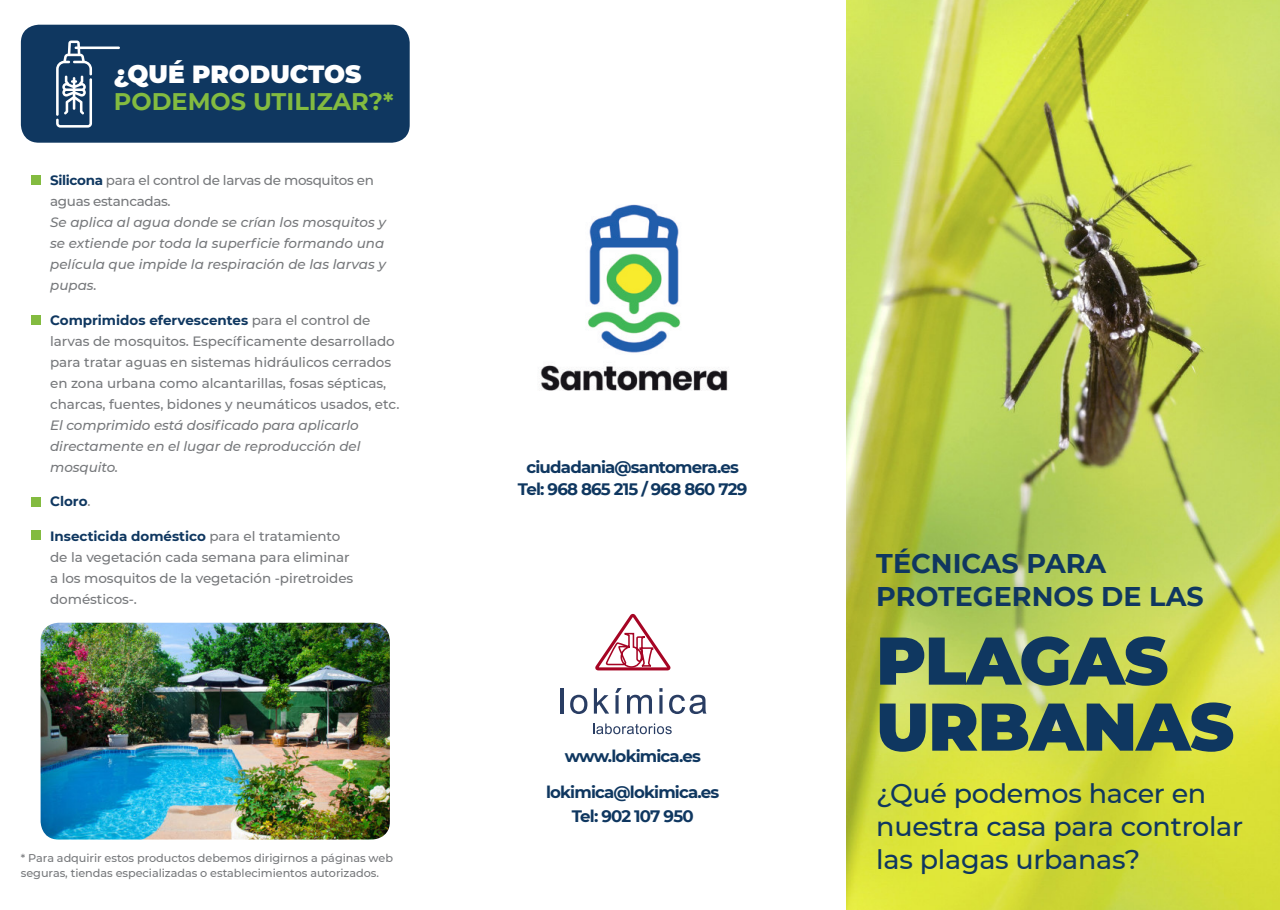
<style>
.page{position:relative;width:1280px;height:910px;background:#fff}
.page>*{position:absolute;margin:0;border:0;box-sizing:border-box;transform-origin:0 0}
.t1{font:900 67.35px "Montserrat";letter-spacing:-.01em;color:#0f3760}
.t2{font:500 27px/33px "Montserrat";letter-spacing:-.01em;color:#0f3760}
.t3{font:700 27px/33px "Montserrat";color:#0f3760}
.t4{font:900 24.75px "Montserrat";color:#fff}
.t5{font:700 24px "Montserrat";color:#83bb40}
.t6{font:700 16.65px/22px "Montserrat";letter-spacing:-.05em;color:#0f3760;text-align:center}
.t7{font:500 13.5px/21px "Montserrat";letter-spacing:-.005em;color:#76787b}
.t8{font:italic 500 13.5px/21px "Montserrat";color:#76787b}
.t9{font:500 13.5px/21px "Montserrat";letter-spacing:-.025em;color:#76787b}
.t10{font:700 13.5px "Montserrat";color:#0f3760}
.t11{font:500 11.25px/15px "Montserrat";letter-spacing:-.005em;color:#76787b}
.s1{font-weight:700;color:#0f3760}
.s2{font-weight:500;color:#76787b}
</style>
<div class="page">
<img style="left:846px;top:0;width:434px;height:910px">
<hr style="left:561px;top:688px;width:3px;height:26px;background:#293d63">
<svg style="left:570px;top:695px;width:17px;height:19px"></svg>
<svg style="left:594px;top:688px;width:15px;height:26px"></svg>
<svg style="left:615px;top:688px;width:37px;height:26px"></svg>
<svg style="left:659px;top:688px;width:3px;height:4px"></svg>
<hr style="left:659px;top:695px;width:3px;height:19px;background:#293d63">
<svg style="left:669px;top:695px;width:37px;height:19px"></svg>
<svg style="left:593px;top:723px;width:79px;height:11px"></svg>
<svg style="left:595px;top:613px;width:76px;height:58px"></svg>
<div style="left:21px;top:25px;width:389px;height:118px;background:#0f3760;border-radius:18px"></div>
<div style="left:31px;top:175px;width:10px;height:10px;background:#83bb40"></div>
<div style="left:31px;top:531px;width:10px;height:9px;background:#83bb40"></div>
<div style="left:31px;top:497px;width:10px;height:10px;background:#83bb40"></div>
<div style="left:31px;top:315px;width:10px;height:10px;background:#83bb40"></div>
<svg style="left:56px;top:41px;width:64px;height:87px"></svg>
<img style="left:41px;top:623px;width:349px;height:216px">
<img style="left:540px;top:204px;width:188px;height:187px">
<h3 class="t4" style="left:114px;top:60px;width:249px">¿QUÉ PRODUCTOS</h3>
<h3 class="t5" style="left:114px;top:87px;width:281px">PODEMOS UTILIZAR?*</h3>
<p class="t9" style="left:50px;top:170px;width:325px"><span class="s1">Silicona</span> para el control de larvas de mosquitos en aguas estancadas.</p>
<p class="t8" style="left:50px;top:212px;width:337px">Se aplica al agua donde se crían los mosquitos y se extiende por toda la superficie formando una película que impide la respiración de las larvas y pupas.</p>
<p class="t7" style="left:50px;top:310px;width:351px"><span class="s1">Comprimidos efervescentes</span> para el control de larvas de mosquitos. Específicamente desarrollado para tratar aguas en sistemas hidráulicos cerrados en zona urbana como alcantarillas, fosas sépticas, charcas, fuentes, bidones y neumáticos usados, etc.</p>
<p class="t8" style="left:50px;top:414px;width:312px">El comprimido está dosificado para aplicarlo directamente en el lugar de reproducción del mosquito.</p>
<p class="t10" style="left:50px;top:494px;width:42px">Cloro<span class="s2">.</span></p>
<p class="t7" style="left:50px;top:526px;width:305px"><span class="s1">Insecticida doméstico</span> para el tratamiento de la vegetación cada semana para eliminar a los mosquitos de la vegetación -piretroides domésticos-.</p>
<p class="t11" style="left:21px;top:850px;width:374px">* Para adquirir estos productos debemos dirigirnos a páginas web seguras, tiendas especializadas o establecimientos autorizados.</p>
<p class="t6" style="left:518px;top:456px;width:231px">ciudadania@santomera.es<br>Tel: 968 865 215 / 968 860 729</p>
<p class="t6" style="left:565px;top:745px;width:138px">www.lokimica.es</p>
<p class="t6" style="left:546px;top:781px;width:175px">lokimica@lokimica.es</p>
<p class="t6" style="left:572px;top:805px;width:123px">Tel: 902 107 950</p>
<h2 class="t3" style="left:876px;top:547px;width:329px">TÉCNICAS PARA<br>PROTEGERNOS DE LAS</h2>
<h1 class="t1" style="left:876px;top:622px;width:293px">PLAGAS</h1>
<h1 class="t1" style="left:876px;top:688px;width:359px">URBANAS</h1>
<h2 class="t2" style="left:876px;top:777px;width:368px">¿Qué podemos hacer en nuestra casa para controlar las plagas urbanas?</h2>
</div>
